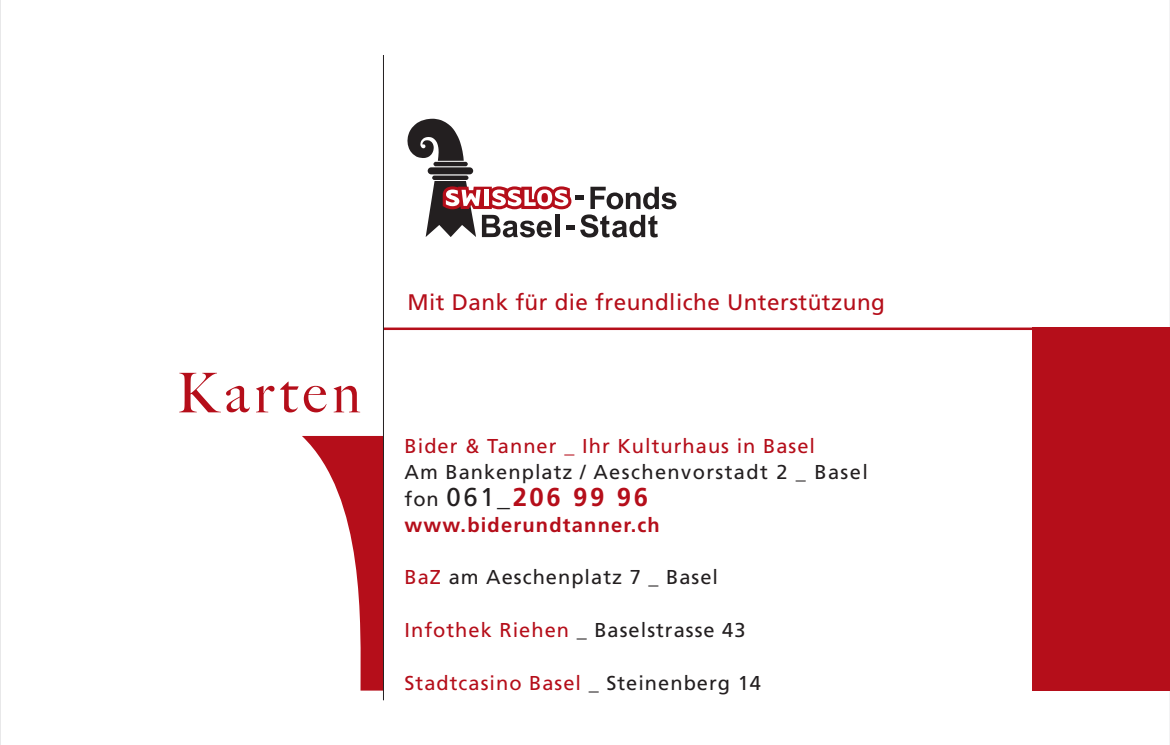
<style>
.page{position:relative;width:1170px;height:745px;background:#fff}
.page>*{position:absolute;margin:0;border:0;box-sizing:border-box;transform-origin:0 0}
.t1{font:500 54.75px "Big Caslon";letter-spacing:.1em;color:#b50e1a}
.t2{font:700 25.75px "Frutiger";letter-spacing:.1em;color:#b50e1a}
.t3{font:22.5px "Frutiger";letter-spacing:.02em;color:#b50e1a}
.t4{font:20px "Frutiger";letter-spacing:.05em;color:#b50e1a}
.t5{font:20px "Frutiger";letter-spacing:.05em;color:#231f20}
.t6{font:20px "Frutiger";letter-spacing:.07em;color:#231f20}
.t7{font:700 20px "Frutiger";letter-spacing:.06em;color:#b50e1a}
.s1{font-weight:400;font-size:20px;color:#231f20}
.s2{font-weight:400;color:#231f20}
.s3{color:#b50e1a}
.s4{color:#231f20}
</style>
<div class="page">
<hr style="left:0;top:0;width:1px;height:744px;background:#d1d2d4">
<hr style="left:1169px;top:0;width:1px;height:744px;background:#d1d2d4">
<div style="left:1032px;top:327px;width:137px;height:363px;background:#b50e1a"></div>
<svg style="left:302px;top:435px;width:81px;height:255px"></svg>
<hr style="left:384px;top:327px;width:785px;height:3px;background:#b50e1a">
<hr style="left:383px;top:55px;width:1px;height:644px;background:#231f20">
<svg style="left:407px;top:119px;width:269px;height:118px"></svg>
<p class="t1" style="left:177px;top:361px;width:185px">Karten</p>
<p class="t3" style="left:407px;top:289px;width:479px">Mit Dank für die freundliche Unterstützung</p>
<p class="t4" style="left:404px;top:434px;width:412px">Bider &amp; Tanner _ Ihr Kulturhaus in Basel</p>
<p class="t6" style="left:404px;top:460px;width:465px">Am Bankenplatz / Aeschenvorstadt 2 _ Basel</p>
<p class="t2" style="left:404px;top:481px;width:245px"><span class="s1">fon</span> <span class="s2">061_</span>206 99 96</p>
<p class="t7" style="left:404px;top:513px;width:257px">www.biderundtanner.ch</p>
<p class="t5" style="left:404px;top:565px;width:315px"><span class="s3">BaZ</span> am Aeschenplatz 7 _ Basel</p>
<p class="t5" style="left:404px;top:618px;width:342px"><span class="s3">Infothek Riehen</span> _ Baselstrasse 43</p>
<p class="t4" style="left:404px;top:670px;width:358px">Stadtcasino Basel <span class="s4">_ Steinenberg 14</span></p>
</div>
